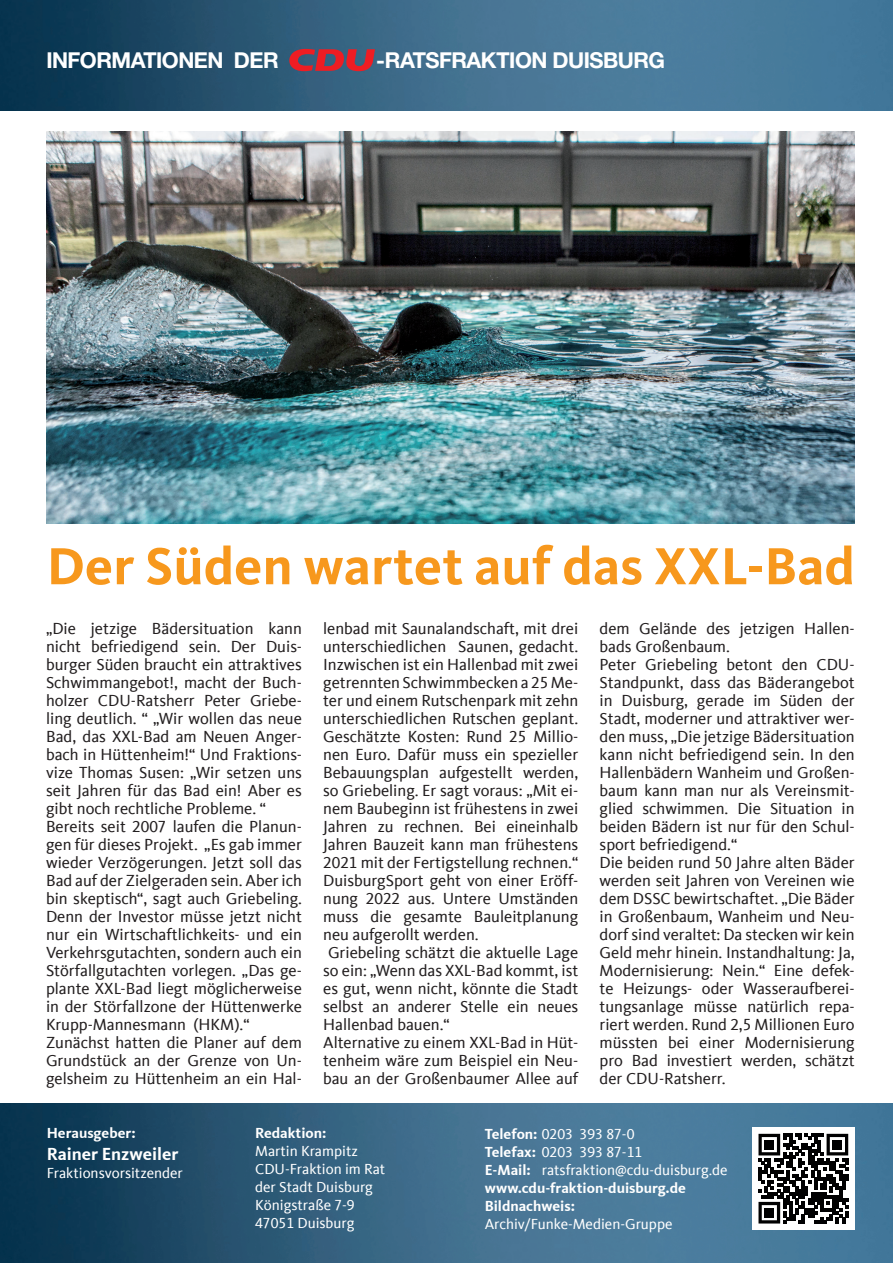
<style>
.page{position:relative;width:893px;height:1263px;background:#fff}
.page>*{position:absolute;margin:0;border:0;box-sizing:border-box;transform-origin:0 0}
.t1{font:700 54px "CDU Kievit Tab";letter-spacing:.005em;color:#f7981d}
.t2{font:700 21.9px "CDU Helvetica";letter-spacing:.01em;color:#fff}
.t3{font:700 18px "CDU Kievit Tab";color:#fff}
.t4{font:16.5px/18px "CDU Kievit Tab";color:#231f20}
.t5{font:15px/18px "CDU Kievit Tab";color:#fff}
.t6{font:700 15px "CDU Kievit Tab";color:#fff}
.s1{font-weight:700}
</style>
<div class="page">
<img style="left:0;top:0;width:893px;height:111px">
<svg style="left:288px;top:49px;width:87px;height:22px;background:#9f3a4a"></svg>
<img style="left:0;top:1103px;width:893px;height:160px">
<div style="left:752px;top:1127px;width:102px;height:103px;background:#fff"></div>
<svg style="left:758px;top:1134px;width:90px;height:89px"></svg>
<div style="left:765px;top:1140px;width:9px;height:9px;background:#000001"></div>
<div style="left:833px;top:1140px;width:9px;height:9px;background:#000001"></div>
<div style="left:765px;top:1208px;width:9px;height:9px;background:#000001"></div>
<img style="left:47px;top:132px;width:808px;height:391px">
<p class="t2" style="left:47px;top:47px;width:233px">INFORMATIONEN DER</p>
<p class="t2" style="left:376px;top:47px;width:290px">-RATSFRAKTION DUISBURG</p>
<p class="t1" style="left:47px;top:534px;width:809px">Der Süden wartet auf das XXL-Bad</p>
<p class="t4" style="left:46px;top:619px;width:257px">„Die jetzige Bädersituation kann nicht befriedigend sein. Der Duis&shy;burger Süden braucht ein attraktives Schwimmangebot!, macht der Buch&shy;holzer CDU-Ratsherr Peter Griebe&shy;ling deutlich. “ „Wir wollen das neue Bad, das XXL-Bad am Neuen Anger&shy;bach in Hüttenheim!“ Und Fraktions&shy;vize Thomas Susen: „Wir setzen uns seit Jahren für das Bad ein! Aber es gibt noch rechtliche Probleme. “ Bereits seit 2007 laufen die Planun&shy;gen für dieses Projekt. „Es gab immer wieder Verzögerungen. Jetzt soll das Bad auf der Zielgeraden sein. Aber ich bin skeptisch“, sagt auch Griebeling.<br>Denn der Investor müsse jetzt nicht nur ein Wirtschaftlichkeits- und ein Verkehrsgutachten, sondern auch ein Störfallgutachten vorlegen. „Das ge&shy;plante XXL-Bad liegt möglicherweise in der Störfallzone der Hüttenwerke Krupp-Mannesmann (HKM).“ Zunächst hatten die Planer auf dem Grundstück an der Grenze von Un&shy;gelsheim zu Hüttenheim an ein Hal-</p>
<p class="t4" style="left:323px;top:619px;width:257px">lenbad mit Saunalandschaft, mit drei unterschiedlichen Saunen, gedacht.<br>Inzwischen ist ein Hallenbad mit zwei getrennten Schwimmbecken a 25 Me&shy;ter und einem Rutschenpark mit zehn unterschiedlichen Rutschen geplant.<br>Geschätzte Kosten: Rund 25 Millio&shy;nen Euro. Dafür muss ein spezieller Bebauungsplan aufgestellt werden, so Griebeling. Er sagt voraus: „Mit ei&shy;nem Baubeginn ist frühestens in zwei Jahren zu rechnen. Bei eineinhalb Jahren Bauzeit kann man frühestens 2021 mit der Fertigstellung rechnen.“ DuisburgSport geht von einer Eröff&shy;nung 2022 aus. Untere Umständen muss die gesamte Bauleitplanung neu aufgerollt werden.<br>Griebeling schätzt die aktuelle Lage so ein: „Wenn das XXL-Bad kommt, ist es gut, wenn nicht, könnte die Stadt selbst an anderer Stelle ein neues Hallenbad bauen.“<br>Alternative zu einem XXL-Bad in Hüt&shy;tenheim wäre zum Beispiel ein Neu&shy;bau an der Großenbaumer Allee auf</p>
<p class="t4" style="left:600px;top:619px;width:257px">dem Gelände des jetzigen Hallen&shy;bads Großenbaum.<br>Peter Griebeling betont den CDU-Standpunkt, dass das Bäderangebot in Duisburg, gerade im Süden der Stadt, moderner und attraktiver wer&shy;den muss, „Die jetzige Bädersituation kann nicht befriedigend sein. In den Hallenbädern Wanheim und Großen&shy;baum kann man nur als Vereinsmit&shy;glied schwimmen. Die Situation in beiden Bädern ist nur für den Schul&shy;sport befriedigend.“<br>Die beiden rund 50 Jahre alten Bäder werden seit Jahren von Vereinen wie dem DSSC bewirtschaftet. „Die Bäder in Großenbaum, Wanheim und Neu&shy;dorf sind veraltet: Da stecken wir kein Geld mehr hinein. Instandhaltung: Ja, Modernisierung: Nein.“ Eine defek&shy;te Heizungs- oder Wasseraufberei&shy;tungsanlage müsse natürlich repa&shy;riert werden. Rund 2,5 Millionen Euro müssten bei einer Modernisierung pro Bad investiert werden, schätzt der CDU-Ratsherr.</p>
<p class="t6" style="left:47px;top:1125px;width:90px">Herausgeber:</p>
<p class="t3" style="left:47px;top:1143px;width:133px">Rainer Enzweiler</p>
<p class="t5" style="left:47px;top:1164px;width:138px">Fraktionsvorsitzender</p>
<p class="t5" style="left:255px;top:1124px;width:132px"><span class="s1">Redaktion:<br></span>Martin Krampitz<br>CDU-Fraktion im Rat der Stadt Duisburg<br>Königstraße 7-9<br>47051 Duisburg</p>
<p class="t5" style="left:485px;top:1125px;width:244px"><span class="s1">Telefon:</span> 0203 393 87-0<br><span class="s1">Telefax:</span> 0203 393 87-11<br><span class="s1">E-Mail:</span> ratsfraktion@cdu-duisburg.de <span class="s1">www.cdu-fraktion-duisburg.de<br>Bildnachweis:<br></span>Archiv/Funke-Medien-Gruppe</p>
</div>
